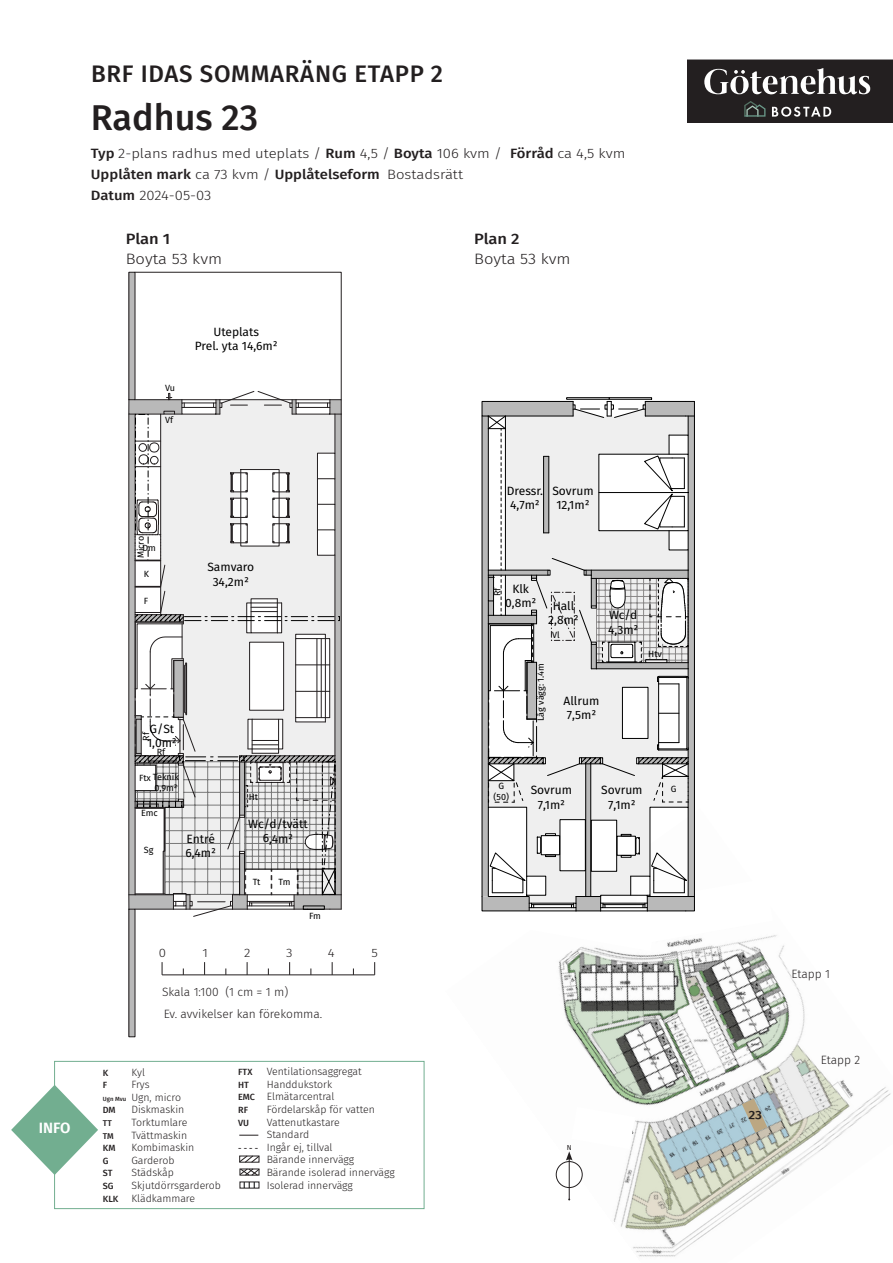
<style>
.page{position:relative;width:893px;height:1263px;background:#fff}
.page>*{position:absolute;margin:0;border:0;box-sizing:border-box;transform-origin:0 0}
.Fira_Sans_rubrik_1{font:500 36px "Fira Sans";color:#231f20}
.Fira_Sans_rubrik_projettnamn_SVART{font:500 24px "Fira Sans";letter-spacing:.03em;color:#231f20}
.Fira_Sans_brödtxt{font:300 15px "Fira Sans";color:#231f20;scale:1.1 1}
.Fira_Sans_brödtext_fet{font:500 15px "Fira Sans";letter-spacing:-.005em;color:#231f20;scale:1.1 1}
.Fira_Sans_faktaruta_rubrik_romb{font:600 15px "Fira Sans";color:#fff}
.Fira_Sans_brödtxt-2{font:300 13.5px/21px "Fira Sans";color:#231f20;scale:1.1 1}
.t1{font:12px/14.4px "Fira Sans";letter-spacing:-.005em;color:#000;text-align:center}
.Fira_Sans_brödtext_liten{font:300 12px "Fira Sans";color:#231f20}
.Fira_Sans_brödtxt-3{font:300 12px "Fira Sans";color:#231f20;scale:1.1 1}
.Fira_Sans_brödtext_extra_liten{font:300 10.5px/12.6px "Fira Sans";color:#231f20}
.t2{font:9px/10.8px "Fira Sans";letter-spacing:-.005em;color:#000;text-align:right}
.Fira_Sans_brödtext_extra_liten-2{font:500 9px "Fira Sans";color:#231f20}
.Fira_Sans_brödtext_extra_liten-3{font:500 8.4px "Fira Sans";color:#231f20}
.t3{font:7.2px "Fira Sans";color:#231f20}
.s1{font-weight:500}
.s2{font-weight:500;font-size:6px}
.s3{font-weight:500;font-size:9px}
.s4{font-weight:500;font-size:8.4px}
</style>
<div class="page">
<img style="left:555px;top:935px;width:336px;height:322px">
<div style="left:556px;top:1161px;width:26px;height:26px;background:#fff;border-radius:50%"></div>
<div style="left:556px;top:1161px;width:26px;height:27px;border:1px solid #231f20;border-radius:50%"></div>
<hr style="left:569px;top:1158px;width:1px;height:41px;background:#231f20">
<svg style="left:688px;top:60px;width:205px;height:63px;background:#3f3c3d"></svg>
<svg style="left:566px;top:1107px;width:69px;height:53px"></svg>
<div style="left:54px;top:1061px;width:370px;height:148px;border:1px solid #72ae90"></div>
<svg style="left:11px;top:1085px;width:87px;height:90px"></svg>
<svg style="left:239px;top:1135px;width:19px;height:1px"></svg>
<svg style="left:239px;top:1155px;width:21px;height:21px"></svg>
<svg style="left:244px;top:1182px;width:11px;height:6px"></svg>
<hr style="left:162px;top:974px;width:213px;height:1px;background:#231f20">
<svg style="left:162px;top:962px;width:1px;height:13px"></svg>
<svg style="left:204px;top:962px;width:1px;height:13px"></svg>
<svg style="left:247px;top:962px;width:1px;height:13px"></svg>
<svg style="left:289px;top:962px;width:1px;height:13px"></svg>
<svg style="left:332px;top:962px;width:1px;height:13px"></svg>
<svg style="left:374px;top:962px;width:1px;height:13px"></svg>
<div style="left:129px;top:909px;width:6px;height:128px;background:#b9b9b9"></div>
<svg style="left:128px;top:271px;width:214px;height:646px"></svg>
<div style="left:303px;top:905px;width:22px;height:5px;border:1px solid #000"></div>
<svg style="left:481px;top:397px;width:292px;height:554px"></svg>
<svg style="left:742px;top:1098px;width:25px;height:35px"></svg>
<p class="Fira_Sans_rubrik_projettnamn_SVART" style="left:91px;top:55px;width:354px">BRF IDAS SOMMARÄNG ETAPP 2</p>
<p class="Fira_Sans_rubrik_1" style="left:91px;top:88px;width:169px">Radhus 23</p>
<p class="Fira_Sans_brödtxt-2" style="left:91px;top:143px;width:487px"><span class="s1">Typ</span> 2-plans radhus med uteplats / <span class="s1">Rum</span> 4,5 / <span class="s1">Boyta</span> 106 kvm / <span class="s1">Förråd</span> ca 4,5 kvm<br><span class="s1">Upplåten mark</span> ca 73 kvm / <span class="s1">Upplåtelseform</span> Bostadsrätt<br><span class="s1">Datum</span> 2024-05-03</p>
<p class="Fira_Sans_brödtext_fet" style="left:126px;top:227px;width:42px">Plan 1</p>
<p class="Fira_Sans_brödtxt" style="left:126px;top:248px;width:89px">Boyta 53 kvm</p>
<p class="t2" style="left:165px;top:382px;width:12px">Vu</p>
<p class="t2" style="left:165px;top:414px;width:9px">Vf</p>
<p class="t1" style="left:195px;top:324px;width:84px">Uteplats<br>Prel. yta 14,6m²</p>
<p class="Fira_Sans_brödtext_fet" style="left:474px;top:227px;width:43px">Plan 2</p>
<p class="Fira_Sans_brödtxt" style="left:474px;top:248px;width:89px">Boyta 53 kvm</p>
<p class="t2" style="left:135px;top:558px;width:24px;rotate:-90deg">Micro</p>
<p class="t2" style="left:142px;top:542px;width:15px">Dm</p>
<p class="t2" style="left:144px;top:568px;width:7px">K</p>
<p class="t2" style="left:144px;top:595px;width:6px">F</p>
<p class="t1" style="left:207px;top:559px;width:48px">Samvaro<br>34,2m²</p>
<p class="Fira_Sans_faktaruta_rubrik_romb" style="left:39px;top:1116px;width:33px">INFO</p>
<p class="t1" style="left:147px;top:721px;width:31px;text-align:left">G/St<br>1,0m²</p>
<p class="t2" style="left:140px;top:740px;width:11px;rotate:-90deg">Rf</p>
<p class="t2" style="left:157px;top:746px;width:10px">Rf</p>
<p class="t2" style="left:139px;top:771px;width:42px">Ftx Teknik<br>0,9m²</p>
<p class="t2" style="left:141px;top:807px;width:18px">Emc</p>
<p class="t2" style="left:144px;top:844px;width:11px">Sg</p>
<p class="t1" style="left:186px;top:831px;width:32px;text-align:left">Entré<br>6,4m²</p>
<p class="t2" style="left:249px;top:791px;width:11px">Ht</p>
<p class="t1" style="left:248px;top:816px;width:61px">Wc/d/tvätt<br>6,4m²</p>
<p class="t2" style="left:253px;top:876px;width:9px">Tt</p>
<p class="t2" style="left:278px;top:876px;width:14px">Tm</p>
<p class="t2" style="left:309px;top:910px;width:13px">Fm</p>
<p class="Fira_Sans_brödtxt-3" style="left:159px;top:944px;width:8px">0</p>
<p class="Fira_Sans_brödtxt-3" style="left:203px;top:944px;width:6px">1</p>
<p class="Fira_Sans_brödtxt-3" style="left:244px;top:944px;width:7px">2</p>
<p class="Fira_Sans_brödtxt-3" style="left:286px;top:944px;width:7px">3</p>
<p class="Fira_Sans_brödtxt-3" style="left:328px;top:944px;width:8px">4</p>
<p class="Fira_Sans_brödtxt-3" style="left:372px;top:944px;width:7px">5</p>
<p class="Fira_Sans_brödtext_liten" style="left:162px;top:984px;width:128px">Skala 1:100 (1 cm = 1 m)</p>
<p class="Fira_Sans_brödtext_liten" style="left:164px;top:1005px;width:160px">Ev. avvikelser kan förekomma.</p>
<p class="Fira_Sans_brödtext_extra_liten-2" style="left:103px;top:1065px;width:7px">K</p>
<p class="Fira_Sans_brödtext_extra_liten" style="left:131px;top:1065px;width:15px">Kyl</p>
<p class="Fira_Sans_brödtext_extra_liten-2" style="left:103px;top:1078px;width:6px">F</p>
<p class="Fira_Sans_brödtext_extra_liten" style="left:131px;top:1078px;width:20px">Frys</p>
<p class="Fira_Sans_brödtext_extra_liten" style="left:103px;top:1091px;width:80px"><span class="s2">Ugn Mvu</span> Ugn, micro</p>
<p class="Fira_Sans_brödtext_extra_liten-2" style="left:103px;top:1103px;width:14px">DM</p>
<p class="Fira_Sans_brödtext_extra_liten" style="left:131px;top:1103px;width:54px">Diskmaskin</p>
<p class="Fira_Sans_brödtext_extra_liten-3" style="left:103px;top:1116px;width:10px">TT</p>
<p class="Fira_Sans_brödtext_extra_liten" style="left:131px;top:1116px;width:58px">Torktumlare</p>
<p class="Fira_Sans_brödtext_extra_liten-3" style="left:103px;top:1129px;width:12px">TM</p>
<p class="Fira_Sans_brödtext_extra_liten" style="left:131px;top:1128px;width:57px">Tvättmaskin</p>
<p class="Fira_Sans_brödtext_extra_liten-2" style="left:103px;top:1141px;width:14px">KM</p>
<p class="Fira_Sans_brödtext_extra_liten" style="left:131px;top:1141px;width:64px">Kombimaskin</p>
<p class="Fira_Sans_brödtext_extra_liten-2" style="left:103px;top:1153px;width:7px">G</p>
<p class="Fira_Sans_brödtext_extra_liten" style="left:131px;top:1154px;width:45px">Garderob</p>
<p class="Fira_Sans_brödtext_extra_liten-2" style="left:103px;top:1166px;width:11px">ST</p>
<p class="Fira_Sans_brödtext_extra_liten" style="left:131px;top:1166px;width:44px">Städskåp</p>
<p class="Fira_Sans_brödtext_extra_liten-2" style="left:103px;top:1179px;width:12px">SG</p>
<p class="Fira_Sans_brödtext_extra_liten" style="left:131px;top:1179px;width:91px">Skjutdörrsgarderob</p>
<p class="Fira_Sans_brödtext_extra_liten" style="left:103px;top:1191px;width:94px"><span class="s3">KLK</span> Klädkammare</p>
<p class="Fira_Sans_brödtext_extra_liten-2" style="left:238px;top:1065px;width:16px">FTX</p>
<p class="Fira_Sans_brödtext_extra_liten" style="left:267px;top:1065px;width:97px">Ventilationsaggregat</p>
<p class="Fira_Sans_brödtext_extra_liten-2" style="left:238px;top:1077px;width:12px">HT</p>
<p class="Fira_Sans_brödtext_extra_liten" style="left:238px;top:1078px;width:98px;text-align:right">Handdukstork<br><span class="s3">EMC</span> Elmätarcentral</p>
<p class="Fira_Sans_brödtext_extra_liten-2" style="left:238px;top:1102px;width:11px">RF</p>
<p class="Fira_Sans_brödtext_extra_liten" style="left:267px;top:1103px;width:110px">Fördelarskåp för vatten</p>
<p class="Fira_Sans_brödtext_extra_liten-2" style="left:238px;top:1115px;width:12px">VU</p>
<p class="Fira_Sans_brödtext_extra_liten" style="left:267px;top:1115px;width:75px">Vattenutkastare<br>Standard</p>
<p class="Fira_Sans_brödtext_extra_liten" style="left:267px;top:1141px;width:129px;text-indent:-28px"><span class="s4">- - - -</span> Ingår ej, tillval<br>Bärande innervägg<br>Bärande isolerad innervägg<br>Isolerad innervägg</p>
<p class="t1" style="left:507px;top:483px;width:38px;text-align:left">Dressr.<br>4,7m²</p>
<p class="t1" style="left:552px;top:483px;width:43px">Sovrum<br>12,1m²</p>
<p class="t1" style="left:505px;top:581px;width:33px">Klk<br>0,8m²</p>
<p class="t2" style="left:492px;top:596px;width:11px;rotate:-90deg">Rf</p>
<p class="t1" style="left:548px;top:598px;width:32px">Hall<br>2,8m²</p>
<p class="t1" style="left:608px;top:607px;width:32px;text-align:left">Wc/d<br>4,3m²</p>
<p class="t2" style="left:552px;top:629px;width:9px">Vl</p>
<p class="t2" style="left:535px;top:721px;width:59px;rotate:-90deg">Låg vägg: 1.4m</p>
<p class="t1" style="left:564px;top:693px;width:37px;text-align:left">Allrum<br>7,5m²</p>
<p class="t2" style="left:648px;top:648px;width:15px">Htv</p>
<p class="t2" style="left:494px;top:780px;width:17px;text-align:center">G (50)</p>
<p class="t2" style="left:671px;top:783px;width:7px">G</p>
<p class="t1" style="left:531px;top:783px;width:43px">Sovrum<br>7,1m²</p>
<p class="t1" style="left:601px;top:783px;width:43px">Sovrum<br>7,1m²</p>
<p class="t3" style="left:567px;top:1141px;width:6px">N</p>
<p class="Fira_Sans_brödtext_liten" style="left:791px;top:965px;width:40px">Etapp 1</p>
<p class="Fira_Sans_brödtext_liten" style="left:821px;top:1051px;width:41px">Etapp 2</p>
</div>
